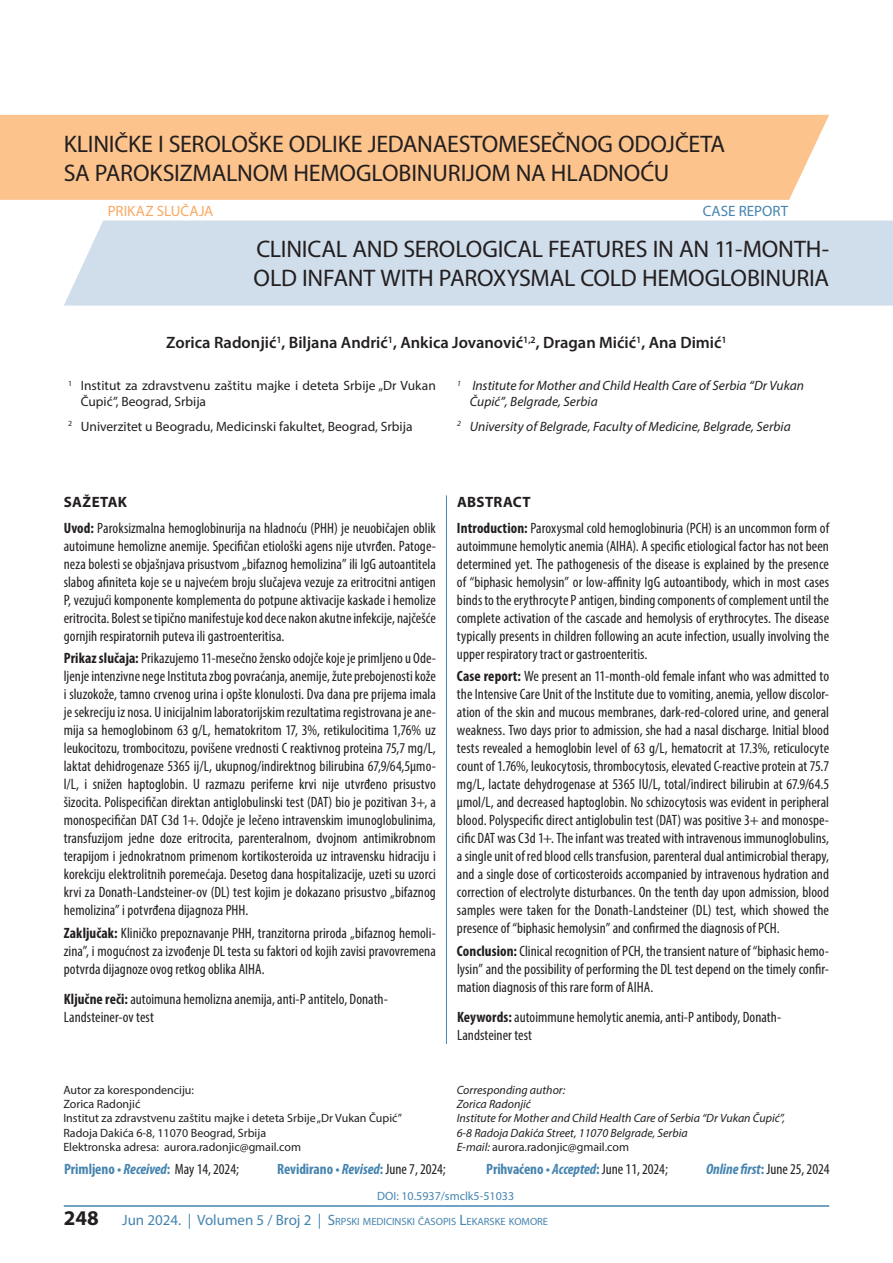
<style>
.page{position:relative;width:893px;height:1263px;background:#fff}
.page>*{position:absolute;margin:0;border:0;box-sizing:border-box;transform-origin:0 0}
.t1{font:24px/28.8px "Myriad Pro";letter-spacing:-.005em;color:#231f20}
.t2{font:700 21px "Myriad Pro";color:#231f20}
.t3{font:600 16.5px "Myriad Pro";color:#231f20}
.t4{font:condensed 15px/18px "Myriad Pro";letter-spacing:.005em;color:#231f20;text-align:justify}
.t5{font:700 condensed 15px "Myriad Pro";letter-spacing:-.005em;color:#4584af}
.t6{font:italic 700 condensed 15px "Myriad Pro";letter-spacing:-.005em;color:#4584af}
.t7{font:15px "Myriad Pro";letter-spacing:-.015em;color:#f9a963}
.t8{font:15px "Myriad Pro";color:#4584af}
.t9{font:13.5px/16.2px "Myriad Pro";color:#231f20}
.t10{font:italic 13.5px/16.2px "Myriad Pro";letter-spacing:.005em;color:#231f20}
.t11{font:12px/14.4px "Myriad Pro";color:#231f20}
.t12{font:italic 12px/14.4px "Myriad Pro";color:#231f20}
.t13{font:12px "Myriad Pro";color:#4584af}
.t14{font:10.5px "Myriad Pro";color:#4584af}
.s1{font-weight:700;font-stretch:normal}
.s2{font-weight:700}
.s3{font-style:normal}
.s4{font-style:italic}
.s5{font-weight:400;color:#231f20}
.s6{font-weight:400;font-style:normal;color:#231f20}
.s7{font-size:15px}
</style>
<div class="page">
<hr style="left:64px;top:1205px;width:765px;height:2px;background:#4584af">
<div style="left:0;top:115px;width:829px;height:85px;background:#fcc38c"></div>
<div style="left:64px;top:221px;width:829px;height:85px;background:#d0ddeb"></div>
<hr style="left:446px;top:495px;width:1px;height:549px;background:#4584af">
<h1 class="t1" style="left:64px;top:129px;width:663px">KLINIČKE I SEROLOŠKE ODLIKE JEDANAESTOMESEČNOG ODOJČETA<br>SA PAROKSIZMALNOM HEMOGLOBINURIJOM NA HLADNOĆU</h1>
<p class="t7" style="left:108px;top:201px;width:9px">PRIKA</p>
<p class="t7" style="left:145px;top:201px;width:69px">Z SLUČAJA</p>
<p class="t8" style="left:703px;top:201px;width:46px">CASEREPOR</p>
<p class="t8" style="left:781px;top:201px;width:9px">T</p>
<h1 class="t1" style="left:254px;top:234px;width:577px">CLINICAL AND SEROLOGICAL FEATURES IN AN 11-MONTH-<br>OLD INFANT WITH PAROXYSMAL COLD HEMOGLOBINURIA</h1>
<p class="t3" style="left:166px;top:332px;width:562px">Zorica Radonjić<sup>1</sup>, Biljana Andrić<sup>1</sup>, Ankica Jovanović<sup>1,2</sup>, Dragan Mićić<sup>1</sup>, Ana Dimić<sup>1</sup></p>
<p class="t9" style="left:81px;top:377px;width:357px;text-indent:-13px"><sup>1</sup> Institut za zdravstvenu zaštitu majke i deteta Srbije „Dr Vukan<br>Čupić”, Beograd, Srbija</p>
<p class="t9" style="left:68px;top:418px;width:346px"><sup>2</sup> Univerzitet u Beogradu, Medicinski fakultet, Beograd, Srbija</p>
<p class="t10" style="left:470px;top:377px;width:336px;text-indent:-13px"><sup>1</sup> Institute for Mother and Child Health Care of Serbia “Dr Vukan<br>Čupić”, Belgrade, Serbia</p>
<p class="t10" style="left:457px;top:418px;width:335px"><sup>2</sup> University of Belgrade, Faculty of Medicine, Belgrade, Serbia</p>
<p class="t4" style="left:64px;top:488px;width:374px;line-height:26.5px"><span class="s1">SAŽETAK<br></span><span class="s2">Uvod:</span> Paroksizmalna hemoglobinurija na hladnoću (PHH) je neuobičajen oblik</p>
<p class="t4" style="left:64px;top:537px;width:374px">autoimune hemolizne anemije. Specifičan etiološki agens nije utvrđen. Patoge&shy;neza bolesti se objašnjava prisustvom „bifaznog hemolizina” ili IgG autoantitela slabog afiniteta koje se u najvećem broju slučajeva vezuje za eritrocitni antigen P, vezujući komponente komplementa do potpune aktivacije kaskade i hemolize eritrocita. Bolest se tipično manifestuje kod dece nakon akutne infekcije, najčešće gornjih respiratornih puteva ili gastroenteritisa.</p>
<p class="t4" style="left:64px;top:649px;width:374px"><span class="s2">Prikaz slučaja:</span> Prikazujemo 11-mesečno žensko odojče koje je primljeno u Ode&shy;ljenje intenzivne nege Instituta zbog povraćanja, anemije, žute prebojenosti kože i sluzokože, tamno crvenog urina i opšte klonulosti. Dva dana pre prijema imala je sekreciju iz nosa. U inicijalnim laboratorijskim rezultatima registrovana je ane&shy;mija sa hemoglobinom 63 g/L, hematokritom 17, 3%, retikulocitima 1,76% uz leukocitozu, trombocitozu, povišene vrednosti C reaktivnog proteina 75,7 mg/L, laktat dehidrogenaze 5365 ij/L, ukupnog/indirektnog bilirubina 67,9/64,5µmo&shy;l/L, i snižen haptoglobin. U razmazu periferne krvi nije utvrđeno prisustvo šizocita. Polispecifičan direktan antiglobulinski test (DAT) bio je pozitivan 3+, a monospecifičan DAT C3d 1+. Odojče je lečeno intravenskim imunoglobulinima, transfuzijom jedne doze eritrocita, parenteralnom, dvojnom antimikrobnom terapijom i jednokratnom primenom kortikosteroida uz intravensku hidraciju i korekciju elektrolitnih poremećaja. Desetog dana hospitalizacije, uzeti su uzorci krvi za Donath-Landsteiner-ov (DL) test kojim je dokazano prisustvo „bifaznog hemolizina” i potvrđena dijagnoza PHH.</p>
<p class="t4" style="left:64px;top:923px;width:374px"><span class="s2">Zaključak:</span> Kliničko prepoznavanje PHH, tranzitorna priroda „bifaznog hemoli&shy;zina”, i mogućnost za izvođenje DL testa su faktori od kojih zavisi pravovremena potvrda dijagnoze ovog retkog oblika AIHA.</p>
<p class="t4" style="left:64px;top:990px;width:326px"><span class="s2">Ključne reči:</span> autoimuna hemolizna anemija, anti-P antitelo, Donath-<br>Landsteiner-ov test</p>
<p class="t4" style="left:457px;top:488px;width:374px;line-height:26.5px"><span class="s1">ABSTRACT<br></span><span class="s2">Introduction:</span> Paroxysmal cold hemoglobinuria (PCH) is an uncommon form of</p>
<p class="t4" style="left:457px;top:537px;width:374px">autoimmune hemolytic anemia (AIHA). A specific etiological factor has not been determined yet. The pathogenesis of the disease is explained by the presence of “biphasic hemolysin” or low-affinity IgG autoantibody, which in most cases binds to the erythrocyte P antigen, binding components of complement until the complete activation of the cascade and hemolysis of erythrocytes. The disease typically presents in children following an acute infection, usually involving the upper respiratory tract or gastroenteritis.</p>
<p class="t4" style="left:457px;top:667px;width:374px"><span class="s2">Case report:</span> We present an 11-month-old female infant who was admitted to the Intensive Care Unit of the Institute due to vomiting, anemia, yellow discolor&shy;ation of the skin and mucous membranes, dark-red-colored urine, and general weakness. Two days prior to admission, she had a nasal discharge. Initial blood tests revealed a hemoglobin level of 63 g/L, hematocrit at 17.3%, reticulocyte count of 1.76%, leukocytosis, thrombocytosis, elevated C-reactive protein at 75.7 mg/L, lactate dehydrogenase at 5365 IU/L, total/indirect bilirubin at 67.9/64.5 µmol/L, and decreased haptoglobin. No schizocytosis was evident in peripheral blood. Polyspecific direct antiglobulin test (DAT) was positive 3+ and monospe&shy;cific DAT was C3d 1+. The infant was treated with intravenous immunoglobulins, a single unit of red blood cells transfusion, parenteral dual antimicrobial therapy, and a single dose of corticosteroids accompanied by intravenous hydration and correction of electrolyte disturbances. On the tenth day upon admission, blood samples were taken for the Donath-Landsteiner (DL) test, which showed the presence of “biphasic hemolysin” and confirmed the diagnosis of PCH.</p>
<p class="t4" style="left:457px;top:941px;width:374px"><span class="s2">Conclusion:</span> Clinical recognition of PCH, the transient nature of “biphasic hemo&shy;lysin” and the possibility of performing the DL test depend on the timely confir&shy;mation diagnosis of this rare form of AIHA.</p>
<p class="t4" style="left:457px;top:1008px;width:326px"><span class="s2">Keywords:</span> autoimmune hemolytic anemia, anti-P antibody, Donath-<br>Landsteiner test</p>
<p class="t11" style="left:63px;top:1082px;width:340px">Autor za korespondenciju:<br>Zorica Radonjić<br>Institut za zdravstvenu zaštitu majke i deteta Srbije „Dr Vukan Čupić” Radoja Dakića 6-8, 11070 Beograd, Srbija<br>Elektronska adresa: aurora.radonjic@gmail.com</p>
<p class="t12" style="left:457px;top:1082px;width:330px">Corresponding author:<br>Zorica Radonjić<br>Institute for Mother and Child Health Care of Serbia “Dr Vukan Čupić”, 6-8 Radoja Dakića Street, 11070 Belgrade, Serbia<br>E-mail: <span class="s3">aurora.radonjic@gmail.com</span></p>
<p class="t5" style="left:64px;top:1159px;width:176px">Primljeno • <span class="s4">Received</span>: <span class="s5">May 14, 2024;</span></p>
<p class="t5" style="left:277px;top:1159px;width:170px">Revidirano • <span class="s4">Revised</span>: <span class="s5">June 7, 2024;</span></p>
<p class="t5" style="left:486px;top:1159px;width:183px">Prihvaćeno • <span class="s4">Accepted</span>: <span class="s5">June 11, 2024;</span></p>
<p class="t6" style="left:706px;top:1161px;width:125px">Online first<span class="s3">:</span> <span class="s6">June 25, 2024</span></p>
<p class="t13" style="left:377px;top:1188px;width:138px">DOI: 10.5937/smclk5-51033</p>
<h2 class="t2" style="left:64px;top:1204px;width:36px">248</h2>
<p class="t14" style="left:122px;top:1215px;width:427px"><span class="s7">Jun 2024. | Volumen 5 / Broj 2 |</span> <span class="s7">S</span>RPSKI MEDICINSKI ČASOPIS <span class="s7">L</span>EKARSKE KOMORE</p>
</div>
